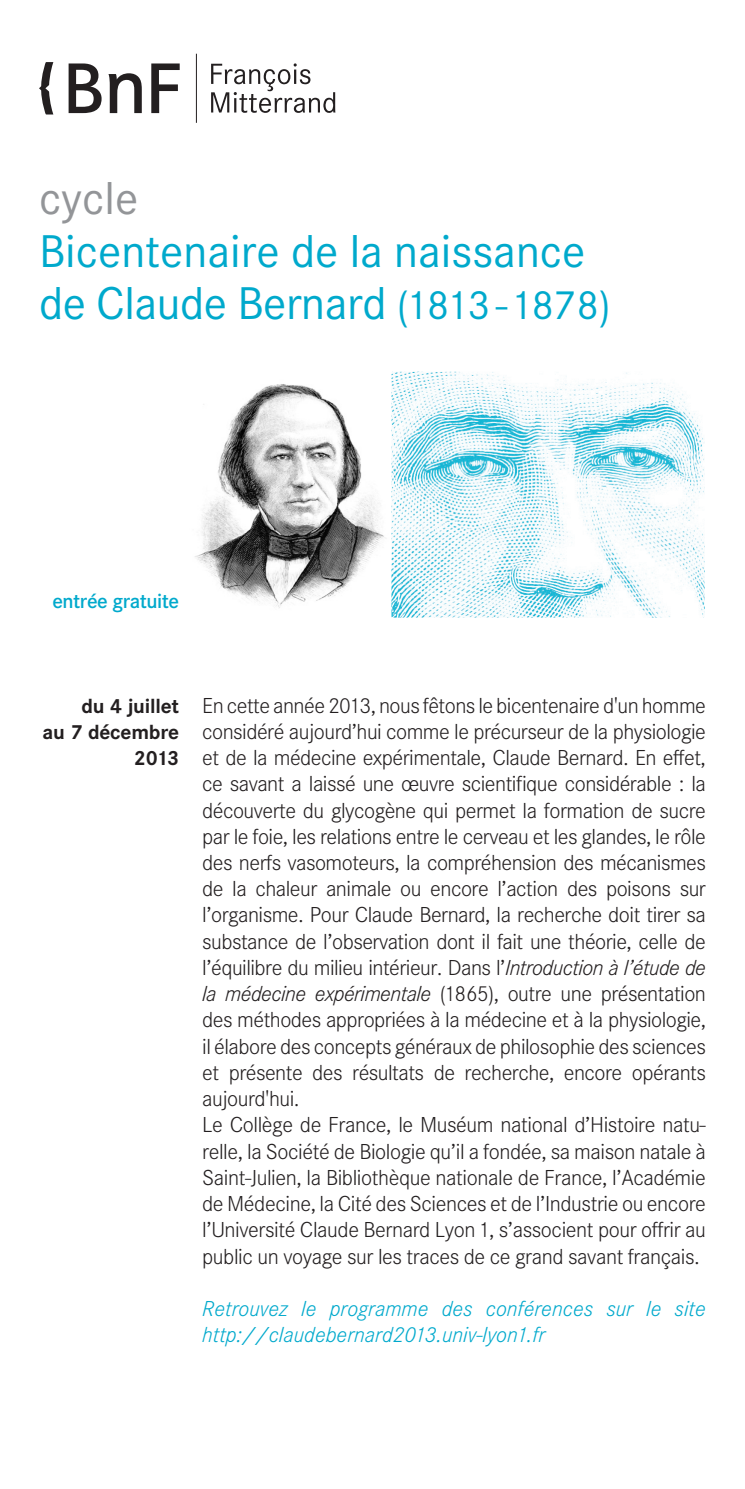
<style>
.page{position:relative;width:745px;height:1489px;background:#fff}
.page>*{position:absolute;margin:0;border:0;box-sizing:border-box;transform-origin:0 0}
.grand_titre_SBQ3_reg{font:45px "Corporate SBQ3";color:#00a9cc}
.titre_rubrique_SBQ3{font:45px "Corporate SBQ3";color:#939598}
.introduction_SBQ3_li{font:300 21.25px/26.2px "Corporate SBQ3";letter-spacing:-.02em;color:#231f20;text-align:justify}
.introduction_SBQ3_li-2{font:italic 300 21.25px/26.2px "Corporate SBQ3";color:#00a9cc}
.date_SBQ3_bold_8_10{font:700 20px "Corporate SBQ3";letter-spacing:-.01em;color:#231f20}
.entrée_libre_SBQ3_me{font:500 20px "Corporate SBQ3";letter-spacing:-.025em;color:#00a9cc}
.s1{font-size:40px}
.s2{font-style:italic}
</style>
<div class="page">
<svg style="left:211px;top:63px;width:124px;height:50px"></svg>
<hr style="left:196px;top:54px;width:1px;height:69px;background:#231f20">
<svg style="left:39px;top:62px;width:140px;height:52px"></svg>
<img style="left:195px;top:372px;width:508px;height:245px">
<p class="titre_rubrique_SBQ3" style="left:39px;top:172px;width:101px">cycle</p>
<p class="grand_titre_SBQ3_reg" style="left:39px;top:224px;width:547px">Bicentenaire de la naissance</p>
<p class="grand_titre_SBQ3_reg" style="left:39px;top:277px;width:572px">de Claude Bernard <span class="s1">(1813 - 1878)</span></p>
<p class="entrée_libre_SBQ3_me" style="left:52px;top:588px;width:128px">entrée gratuite</p>
<p class="date_SBQ3_bold_8_10" style="left:81px;top:693px;width:99px">du 4 juillet</p>
<p class="date_SBQ3_bold_8_10" style="left:43px;top:719px;width:138px">au 7 décembre</p>
<p class="date_SBQ3_bold_8_10" style="left:134px;top:745px;width:47px">2013</p>
<p class="introduction_SBQ3_li" style="left:202px;top:692px;width:505px">En cette année 2013, nous fêtons le bicentenaire d'un homme considéré aujourd’hui comme le précurseur de la physiologie et de la médecine expérimentale, Claude Bernard. En effet, ce savant a laissé une œuvre scientifique considérable : la découverte du glycogène qui permet la formation de sucre par le foie, les relations entre le cerveau et les glandes, le rôle des nerfs vasomoteurs, la compréhension des mécanismes de la chaleur animale ou encore l’action des poisons sur l’organisme. Pour Claude Bernard, la recherche doit tirer sa substance de l’observation dont il fait une théorie, celle de l’équilibre du milieu intérieur. Dans l’<span class="s2">Introduction à l’étude de la médecine expérimentale</span> (1865), outre une présentation des méthodes appropriées à la médecine et à la physiologie, il élabore des concepts généraux de philosophie des sciences et présente des résultats de recherche, encore opérants aujourd'hui.</p>
<p class="introduction_SBQ3_li" style="left:202px;top:1111px;width:505px">Le Collège de France, le Muséum national d’Histoire natu&shy;relle, la Société de Biologie qu’il a fondée, sa maison natale à Saint-Julien, la Bibliothèque nationale de France, l’Académie de Médecine, la Cité des Sciences et de l’Industrie ou encore l’Université Claude Bernard Lyon 1, s’associent pour offrir au public un voyage sur les traces de ce grand savant français.</p>
<p class="introduction_SBQ3_li-2" style="left:202px;top:1295px;width:505px">Retrouvez le programme des conférences sur le site http://claudebernard2013.univ-lyon1.fr</p>
</div>
